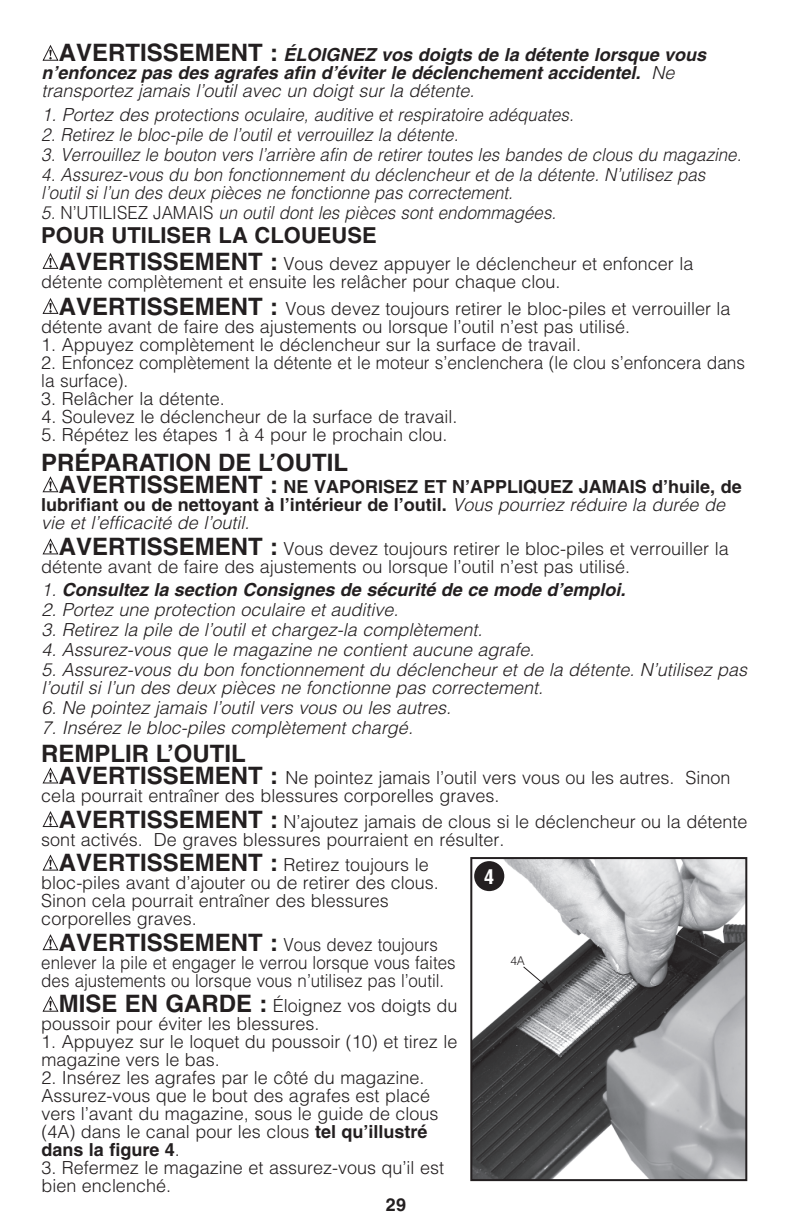
<style>
.page{position:relative;width:792px;height:1224px;background:#fff}
.page>*{position:absolute;margin:0;border:0;box-sizing:border-box;transform-origin:0 0}
.t1{font:700 24px "Helvetica";color:#231f20}
.t2{font:700 22px "Helvetica";color:#231f20}
.t3{font:700 condensed 20px "Helvetica";color:#fff}
.t4{font:300 18px/18px "Helvetica";color:#231f20}
.t5{font:italic 300 18px/18px "Helvetica";color:#231f20}
.t6{font:italic 300 18px/18px "Helvetica";color:#231f20;scale:.94 1}
.t7{font:italic 700 18px/18px "Helvetica";color:#231f20}
.t8{font:700 18px/18px "Helvetica";color:#231f20}
.t9{font:300 18px/18px "Helvetica";color:#231f20;scale:.94 1}
.t10{font:300 12px "Helvetica";color:#231f20}
.s1{font-style:normal;font-size:24px}
.s2{font-weight:300}
.s3{font-style:italic}
.s4{font-weight:700;font-size:24px}
.s5{font-size:24px}
.s6{font-weight:300;font-style:italic}
.s7{font-weight:700}
</style>
<div class="page">
<svg style="left:42px;top:45px;width:17px;height:16px"></svg>
<svg style="left:42px;top:253px;width:17px;height:16px"></svg>
<svg style="left:42px;top:298px;width:17px;height:16px"></svg>
<svg style="left:42px;top:476px;width:17px;height:17px"></svg>
<svg style="left:42px;top:538px;width:17px;height:17px"></svg>
<svg style="left:42px;top:767px;width:17px;height:17px"></svg>
<svg style="left:42px;top:811px;width:17px;height:16px"></svg>
<svg style="left:42px;top:854px;width:17px;height:17px"></svg>
<svg style="left:42px;top:934px;width:17px;height:17px"></svg>
<svg style="left:42px;top:996px;width:17px;height:16px"></svg>
<img style="left:473px;top:860px;width:271px;height:318px">
<div style="left:470px;top:857px;width:277px;height:324px;border:2px solid #231f20"></div>
<div style="left:474px;top:861px;width:30px;height:30px;background:#231f20;border-radius:50%"></div>
<div style="left:508px;top:949px;width:20px;height:22px;background:#fff"></div>
<svg style="left:522px;top:965px;width:31px;height:27px"></svg>
<p class="t7" style="left:41px;top:46px;width:666px;text-indent:17px"><span class="s1">AVE RTISSEMENT :</span> ÉLOIGNEZ vos doigts de la détente lorsque vous n’enfoncez pas des agrafes afin d’éviter le déclenchement accidentel. <span class="s2">Ne transportez jamais l’outil avec un doigt sur la détente.</span></p>
<p class="t5" style="left:41px;top:106px;width:534px">1. Portez des protections oculaire, auditive et respiratoire adéquates.</p>
<p class="t6" style="left:41px;top:126px;width:445px">2. Retirez le bloc-pile de l’outil et verrouillez la détente.</p>
<p class="t6" style="left:41px;top:146px;width:746px">3. Verrouillez le bouton vers l’arrière afin de retirer toutes les bandes de clous du magazine.</p>
<p class="t6" style="left:41px;top:166px;width:708px">4. Assurez-vous du bon fonctionnement du déclencheur et de la détente. N’utilisez pas l’outil si l’un des deux pièces ne fonctionne pas correctement.</p>
<p class="t9" style="left:41px;top:204px;width:48px"><span class="s3">5.</span> N’utilisez</p>
<p class="t9" style="left:153px;top:204px;width:12px">jamais</p>
<p class="t6" style="left:219px;top:204px;width:361px">un outil dont les pièces sont endommagées.</p>
<p class="t2" style="left:41px;top:222px;width:337px">POUR UTILISER LA CLOUEUSE</p>
<p class="t4" style="left:41px;top:254px;width:654px;text-indent:17px"><span class="s4">AVERTISSEMENT :</span> Vous devez appuyer le déclencheur et enfoncer la détente complètement et ensuite les relâcher pour chaque clou.</p>
<p class="t4" style="left:41px;top:299px;width:691px;text-indent:17px"><span class="s4">AVERTISSEMENT :</span> Vous devez toujours retirer le bloc-piles et verrouiller la détente avant de faire des ajustements ou lorsque l’outil n’est pas utilisé.</p>
<p class="t4" style="left:41px;top:335px;width:541px">1. Appuyez complètement le déclencheur sur la surface de travail.</p>
<p class="t4" style="left:41px;top:353px;width:705px">2. Enfoncez complètement la détente et le moteur s’enclenchera (le clou s’enfoncera dans la surface).</p>
<p class="t4" style="left:41px;top:389px;width:185px">3. Relâcher la détente.</p>
<p class="t4" style="left:41px;top:407px;width:418px">4. Soulevez le déclencheur de la surface de travail.</p>
<p class="t4" style="left:41px;top:425px;width:408px">5. Répétez les étapes 1 à 4 pour le prochain clou.</p>
<h1 class="t1" style="left:41px;top:448px;width:32px">PRÉPARATI</h1>
<h1 class="t1" style="left:175px;top:448px;width:174px">ON DE L’OUTIL</h1>
<p class="t8" style="left:59px;top:477px;width:425px"><span class="s5">AVERTISSEMENT :</span> NE VAPORISEZ ET N’APP</p>
<p class="t8" style="left:41px;top:477px;width:702px;text-indent:466px">LIQUEZ JAMAIS D’HUILE, DE<br>LUBRIFIANT OU DE NETTOYANT À L’INTÉRIEUR DE L’OUTIL. <span class="s6">Vous pourriez réduire la durée de vie et l’efficacité de l’outil.</span></p>
<p class="t4" style="left:41px;top:540px;width:689px;text-indent:17px"><span class="s4">AVERTISSEMENT :</span> Vous devez toujours retirer le bloc-piles et verrouiller la détente avant de faire des ajustements ou lorsque l’outil n’est pas utilisé.</p>
<p class="t7" style="left:41px;top:580px;width:586px"><span class="s2">1.</span> Consultez la section Consignes de sécurité de ce mode d’emploi.</p>
<p class="t5" style="left:41px;top:600px;width:359px">2. Portez une protection oculaire et auditive.</p>
<p class="t5" style="left:41px;top:620px;width:443px">3. Retirez la pile de l’outil et chargez-la complètement.</p>
<p class="t5" style="left:41px;top:640px;width:495px">4. Assurez-vous que le magazine ne contient aucune agrafe.</p>
<p class="t5" style="left:41px;top:660px;width:707px">5. Assurez-vous du bon fonctionnement du déclencheur et de la détente. N’utilisez pas l’outil si l’un des deux pièces ne fonctionne pas correctement.</p>
<p class="t5" style="left:41px;top:698px;width:411px">6. Ne pointez jamais l’outil vers vous ou les autres.</p>
<p class="t5" style="left:41px;top:718px;width:373px">7. Insérez le bloc-piles complètement chargé.</p>
<h1 class="t1" style="left:41px;top:739px;width:206px">REMPLIR L’OUTIL</h1>
<p class="t4" style="left:41px;top:769px;width:691px;text-indent:17px"><span class="s4">AVERTISSEMENT :</span> Ne pointez jamais l’outil vers vous ou les autres. Sinon cela pourrait entraîner des blessures corporelles graves.</p>
<p class="t4" style="left:41px;top:812px;width:708px;text-indent:17px"><span class="s4">AVERTISSEMENT :</span> N’ajoutez jamais de clous si le déclencheur ou la détente sont activés. De graves blessures pourraient en résulter.</p>
<p class="t4" style="left:41px;top:856px;width:399px;text-indent:17px"><span class="s4">AVERTISSEMENT :</span> Retirez toujours le bloc-piles avant d’ajouter ou de retirer des clous.<br>Sinon cela pourrait entraîner des blessures corporelles graves.</p>
<p class="t9" style="left:41px;top:935px;width:442px;text-indent:17px"><span class="s4">AVERTISSEMENT :</span> Vous devez toujours enlever la pile et engager le verrou lorsque vous faites des ajustements ou lorsque vous n’utilisez pas l’outil.</p>
<h1 class="t1" style="left:59px;top:989px;width:172px">MISE EN GARDE</h1>
<p class="t3" style="left:484px;top:864px;width:11px">4</p>
<p class="t10" style="left:510px;top:953px;width:15px">4a</p>
<p class="t4" style="left:41px;top:997px;width:418px;text-indent:218px"><span class="s4">:</span> Éloignez vos doigts du poussoir pour éviter les blessures.</p>
<p class="t4" style="left:41px;top:1033px;width:418px">1. Appuyez sur le loquet du poussoir (10) et tirez le magazine vers le bas.</p>
<p class="t4" style="left:41px;top:1069px;width:399px">2. I nsérez les agrafes par le côté du magazine.<br>Assurez-vous que le bout des agrafes est placé vers l’avant du magazine, sous le guide de clous (4A) dans le canal pour les clous <span class="s7">TEL QU’ILLUSTRÉ DANS LA FIGURE 4</span>.</p>
<p class="t4" style="left:41px;top:1159px;width:404px">3. Refermez le magazine et assurez-vous qu’il est bien enclenché.</p>
<p class="t8" style="left:386px;top:1195px;width:22px">29</p>
</div>
